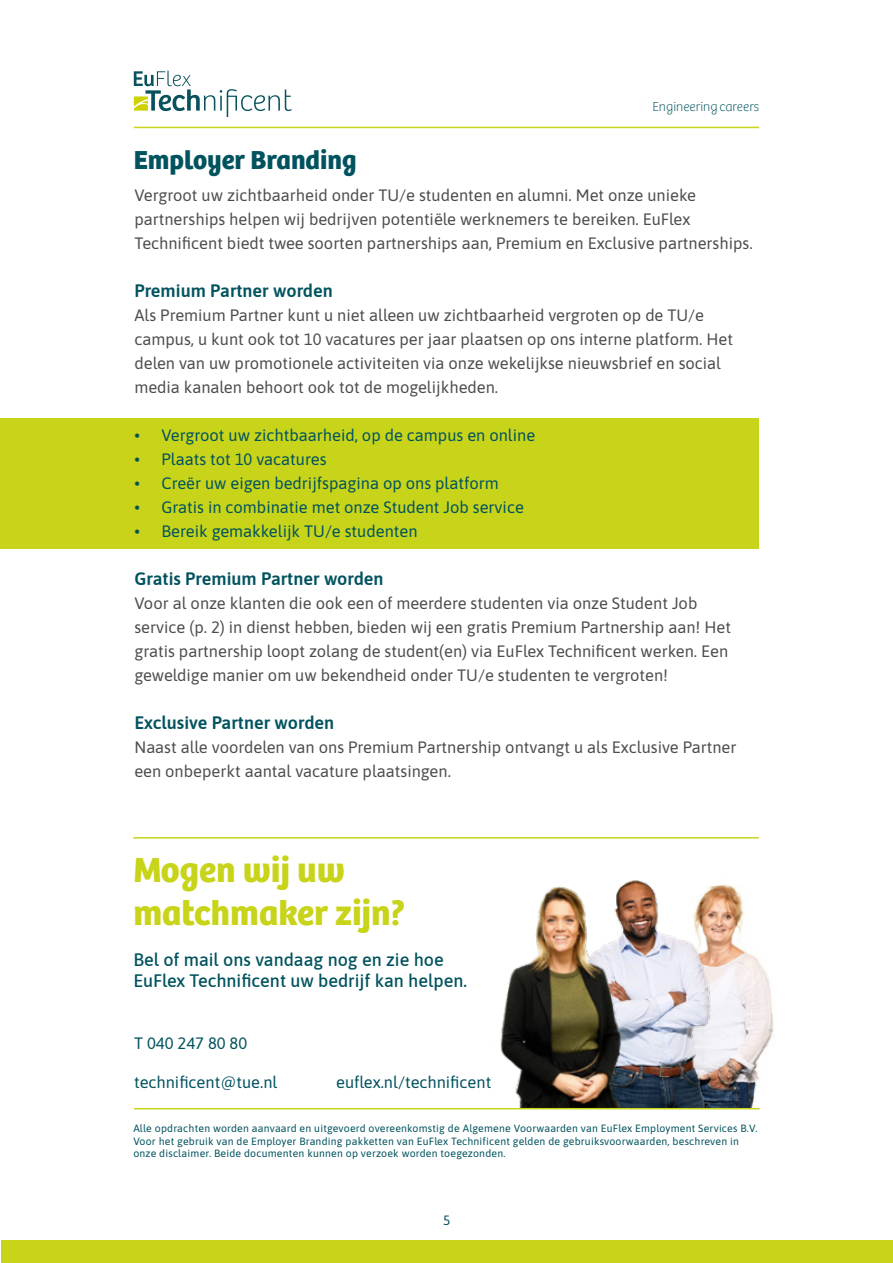
<style>
.page{position:relative;width:893px;height:1263px;background:#fff}
.page>*{position:absolute;margin:0;border:0;box-sizing:border-box;transform-origin:0 0}
.t1{font:700 36px/43.2px "Bree";color:#c8d419}
.t2{font:700 27px "Bree";color:#00535e}
.t3{font:600 18px "Asap";color:#00535e}
.t4{font:500 18px/21.6px "Asap";color:#00535e}
.t5{font:16.5px/24px "Asap";color:#4d4d4d}
.t6{font:16.5px "Asap";color:#00535e}
.t7{font:100 13.5px "Bree";color:#00535e}
.t8{font:13.5px "Asap";color:#00535e}
.t9{font:10.5px/12.6px "Asap";letter-spacing:.02em;color:#00535e}
</style>
<div class="page">
<div style="left:1px;top:1240px;width:891px;height:23px;background:#c8d419"></div>
<hr style="left:134px;top:127px;width:625px;height:1px;background:#c8d419">
<svg style="left:134px;top:71px;width:158px;height:46px"></svg>
<img style="left:712px;top:884px;width:62px;height:224px">
<img style="left:627px;top:880px;width:85px;height:228px">
<div style="left:0;top:419px;width:759px;height:130px;background:#c8d419"></div>
<hr style="left:133px;top:837px;width:626px;height:1px;background:#c8d419">
<img style="left:500px;top:882px;width:127px;height:226px">
<hr style="left:134px;top:1108px;width:626px;height:1px;background:#c8d419">
<p class="t7" style="left:652px;top:97px;width:108px">Engineering careers</p>
<h2 class="t2" style="left:134px;top:144px;width:224px">Employer Branding</h2>
<p class="t5" style="left:134px;top:182px;width:620px">Vergroot uw zichtbaarheid onder TU/e studenten en alumni. Met onze unieke partnerships helpen wij bedrijven potentiële werknemers te bereiken. EuFlex<br>Technificent biedt twee soorten partnerships aan, Premium en Exclusive partnerships.</p>
<p class="t3" style="left:134px;top:278px;width:200px">Premium Partner worden</p>
<p class="t5" style="left:134px;top:302px;width:600px">Als Premium Partner kunt u niet alleen uw zichtbaarheid vergroten op de TU/e campus, u kunt ook tot 10 vacatures per jaar plaatsen op ons interne platform. Het delen van uw promotionele activiteiten via onze wekelijkse nieuwsbrief en social media kanalen behoort ook tot de mogelijkheden.</p>
<p class="t6" style="left:134px;top:423px;width:402px">• Vergroot uw zichtbaarheid, op de campus en online</p>
<p class="t6" style="left:134px;top:447px;width:194px">• Plaats tot 10 vacatures</p>
<p class="t6" style="left:134px;top:471px;width:366px">• Creër uw eigen bedrijfspagina op ons platform</p>
<p class="t6" style="left:134px;top:495px;width:391px">• Gratis in combinatie met onze Student Job service</p>
<p class="t6" style="left:134px;top:519px;width:285px">• Bereik gemakkelijk TU/e studenten</p>
<p class="t3" style="left:134px;top:566px;width:251px">Gratis Premium Partner worden</p>
<p class="t5" style="left:134px;top:590px;width:598px">Voor al onze klanten die ook een of meerdere studenten via onze Student Job service (p. 2) in dienst hebben, bieden wij een gratis Premium Partnership aan! Het gratis partnership loopt zolang de student(en) via EuFlex Technificent werken. Een geweldige manier om uw bekendheid onder TU/e studenten te vergroten!</p>
<p class="t3" style="left:134px;top:710px;width:201px">Exclusive Partner worden</p>
<p class="t5" style="left:134px;top:734px;width:603px">Naast alle voordelen van ons Premium Partnership ontvangt u als Exclusive Partner een onbeperkt aantal vacature plaatsingen.</p>
<h1 class="t1" style="left:133px;top:848px;width:273px">Mogen wij uw matchmaker zijn?</h1>
<p class="t4" style="left:133px;top:948px;width:335px">Bel of mail ons vandaag nog en zie hoe<br>EuFlex Technificent uw bedrijf kan helpen.</p>
<p class="t6" style="left:134px;top:1031px;width:115px">T 040 247 80 80</p>
<p class="t6" style="left:134px;top:1071px;width:145px">technificent@tue.nl</p>
<p class="t6" style="left:336px;top:1071px;width:157px">euflex.nl/technificent</p>
<p class="t9" style="left:133px;top:1121px;width:626px">Alle opdrachten worden aanvaard en uitgevoerd overeenkomstig de Algemene Voorwaarden van EuFlex Employment Services B.V.<br>Voor het gebruik van de Employer Branding pakketten van EuFlex Technificent gelden de gebruiksvoorwaarden, beschreven in onze disclaimer. Beide documenten kunnen op verzoek worden toegezonden.</p>
<p class="t8" style="left:443px;top:1211px;width:9px">5</p>
</div>
